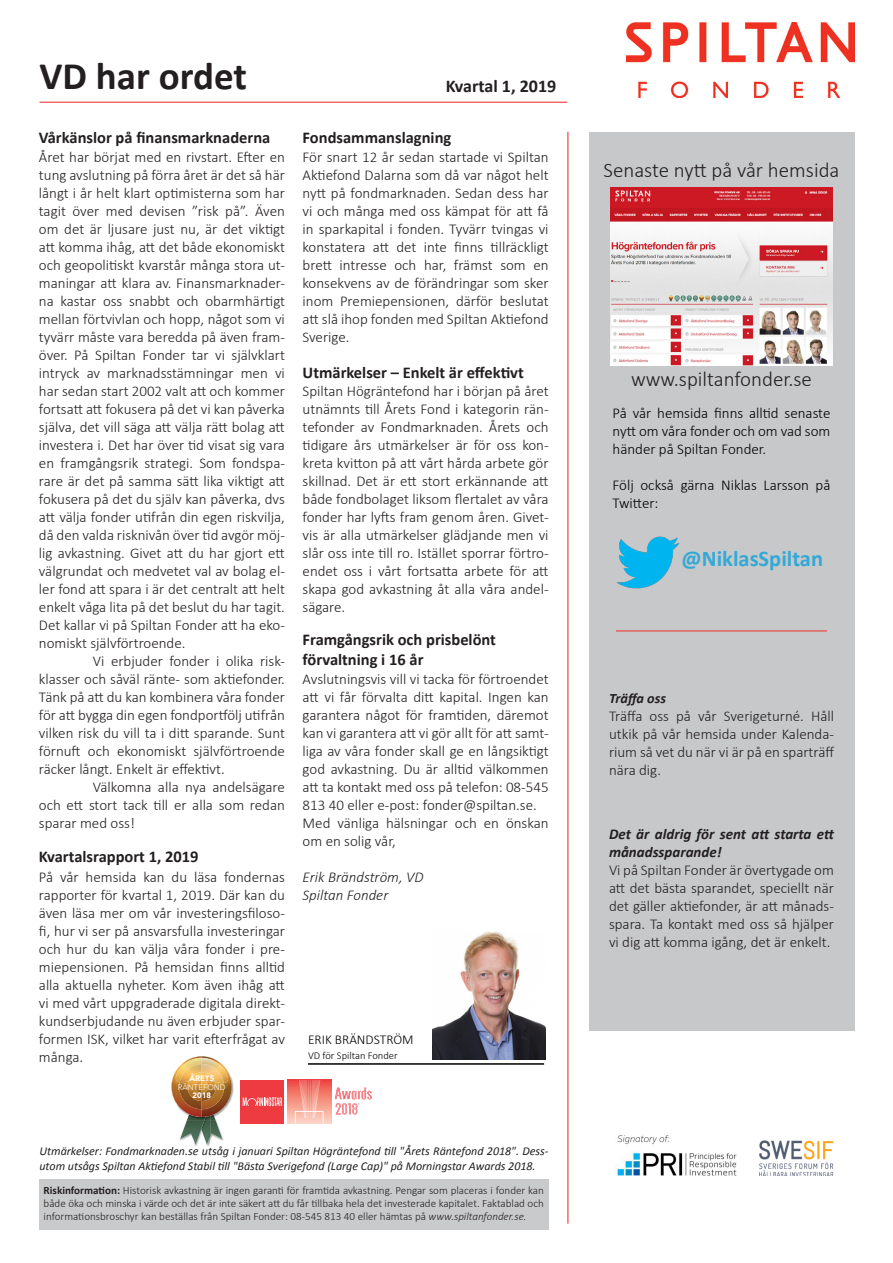
<style>
.page{position:relative;width:893px;height:1263px;background:#fff}
.page>*{position:absolute;margin:0;border:0;box-sizing:border-box;transform-origin:0 0}
.Rubrik_24_Röd{font:700 39px "Calibri";color:#231f20}
.Brödtext{font:700 22.5px "Calibri";color:#33a9d6}
.Rubrik_14{font:300 21px "Calibri";color:#231f20}
.Rubrik_12{font:700 18px "Calibri";color:#231f20}
.Brödtext-2{font:700 16.5px/19.8px "Calibri";color:#231f20}
.t1{font:300 15px/18px "Calibri";color:#231f20;text-align:justify}
.Brödtext-3{font:300 15px/18px "Calibri";color:#000001;text-align:justify}
.t2{font:italic 700 15px/18px "Calibri";color:#231f20}
.t3{font:italic 300 15px "Calibri";color:#231f20}
.t4{font:italic 700 14.25px "Calibri";color:#231f20}
.Paragraph_Style35{font:300 13.5px "Calibri";color:#000}
.t5{font:italic 12px/14.4px "Calibri";color:#231f20}
.Brödtext-4{font:300 11.1px/13.4px "Calibri";color:#231f20;text-align:justify}
.Paragraph_Style36{font:300 10.5px "Calibri";color:#000}
.t6{font:900 7.8px/8.2px "Avenir";color:#fff;text-align:center}
.s1{font-weight:300}
.s2{font-weight:700}
.s3{font-style:italic}
</style>
<div class="page">
<div style="left:240px;top:1080px;width:44px;height:43px;background:#ee3a41"></div>
<svg style="left:243px;top:1097px;width:39px;height:9px"></svg>
<svg style="left:335px;top:1087px;width:37px;height:27px"></svg>
<div style="left:287px;top:1080px;width:44px;height:43px;background:linear-gradient(to bottom,#ef4b40,#fcd8c4)"></div>
<svg style="left:295px;top:1080px;width:29px;height:43px"></svg>
<img style="left:194px;top:1144px;width:16px;height:2px">
<img style="left:232px;top:1079px;width:2px;height:18px">
<img style="left:171px;top:1056px;width:61px;height:88px">
<img style="left:615px;top:1135px;width:122px;height:41px">
<img style="left:759px;top:1140px;width:75px;height:36px">
<div style="left:39px;top:1179px;width:510px;height:51px;background:#c9cacb"></div>
<hr style="left:39px;top:102px;width:528px;height:1px;background:#ee2d2d">
<img style="left:432px;top:931px;width:114px;height:129px">
<hr style="left:308px;top:1063px;width:236px;height:2px;background:#000">
<hr style="left:567px;top:132px;width:1px;height:1092px;background:#ee2d2d">
<div style="left:589px;top:132px;width:265px;height:898px;background:#c7c8ca"></div>
<hr style="left:616px;top:630px;width:211px;height:1px;background:#ef3122">
<img style="left:616px;top:536px;width:64px;height:53px">
<img style="left:626px;top:22px;width:228px;height:75px">
<img style="left:611px;top:187px;width:221px;height:178px">
<p class="Rubrik_24_Röd" style="left:39px;top:51px;width:209px">VD har ordet</p>
<p class="Brödtext-2" style="left:39px;top:128px;width:233px">Vårkänslor på finansmarknaderna</p>
<p class="t1" style="left:39px;top:147px;width:248px">Året har börjat med en rivstart. Efter en tung avslutning på förra året är det så här långt i år helt klart optimisterna som har tagit över med devisen ”risk på”. Även om det är ljusare just nu, är det viktigt att komma ihåg, att det både ekonomiskt och geopolitiskt kvarstår många stora ut&shy;maningar att klara av. Finansmarknader&shy;na kastar oss snabbt och obarmhärtigt mellan förtvivlan och hopp, något som vi tyvärr måste vara beredda på även fram&shy;över. På Spiltan Fonder tar vi självklart intryck av marknadsstämningar men vi har sedan start 2002 valt att och kommer fortsatt att fokusera på det vi kan påverka själva, det vill säga att välja rätt bolag att investera i. Det har över tid visat sig vara en framgångsrik strategi. Som fondspa&shy;rare är det på samma sätt lika viktigt att fokusera på det du själv kan påverka, dvs att välja fonder utifrån din egen riskvilja, då den valda risknivån över tid avgör möj&shy;lig avkastning. Givet att du har gjort ett välgrundat och medvetet val av bolag el&shy;ler fond att spara i är det centralt att helt enkelt våga lita på det beslut du har tagit.<br>Det kallar vi på Spiltan Fonder att ha eko&shy;nomiskt självförtroende.</p>
<p class="t1" style="left:39px;top:651px;width:248px;text-indent:54px">Vi erbjuder fonder i olika risk&shy;klasser och såväl ränte- som aktiefonder.<br>Tänk på att du kan kombinera våra fonder för att bygga din egen fondportfölj utifrån vilken risk du vill ta i ditt sparande. Sunt förnuft och ekonomiskt självförtroende räcker långt. Enkelt är effektivt.</p>
<p class="t1" style="left:39px;top:777px;width:248px;text-indent:54px">Välkomna alla nya andelsägare och ett stort tack till er alla som redan sparar med oss!</p>
<p class="Brödtext-2" style="left:39px;top:847px;width:161px">Kvartalsrapport 1, 2019</p>
<p class="t1" style="left:39px;top:867px;width:248px">På vår hemsida kan du läsa fondernas rapporter för kvartal 1, 2019. Där kan du även läsa mer om vår investeringsfiloso&shy;fi, hur vi ser på ansvarsfulla investeringar och hur du kan välja våra fonder i pre&shy;miepensionen. På hemsidan finns alltid alla aktuella nyheter. Kom även ihåg att vi med vårt uppgraderade digitala direkt&shy;kundserbjudande nu även erbjuder spar&shy;formen ISK, vilket har varit efterfrågat av många.</p>
<p class="t6" style="left:178px;top:1074px;width:49px">ÅRETS<br><span class="s1">RÄNTEFOND<br></span>2018</p>
<p class="Rubrik_12" style="left:446px;top:74px;width:112px">Kvartal 1, 2019</p>
<p class="Brödtext-2" style="left:303px;top:128px;width:150px">Fondsammanslagning</p>
<p class="t1" style="left:303px;top:147px;width:248px">För snart 12 år sedan startade vi Spiltan Aktiefond Dalarna som då var något helt nytt på fondmarknaden. Sedan dess har vi och många med oss kämpat för att få in sparkapital i fonden. Tyvärr tvingas vi konstatera att det inte finns tillräckligt brett intresse och har, främst som en konsekvens av de förändringar som sker inom Premiepensionen, därför beslutat att slå ihop fonden med Spiltan Aktiefond Sverige.</p>
<p class="Brödtext-2" style="left:303px;top:363px;width:223px">Utmärkelser – Enkelt är effektivt</p>
<p class="t1" style="left:303px;top:381px;width:248px">Spiltan Högräntefond har i början på året utnämnts till Årets Fond i kategorin rän&shy;tefonder av Fondmarknaden. Årets och tidigare års utmärkelser är för oss kon&shy;kreta kvitton på att vårt hårda arbete gör skillnad. Det är ett stort erkännande att både fondbolaget liksom flertalet av våra fonder har lyfts fram genom åren. Givet&shy;vis är alla utmärkelser glädjande men vi slår oss inte till ro. Istället sporrar förtro&shy;endet oss i vårt fortsatta arbete för att skapa god avkastning åt alla våra andel&shy;sägare.</p>
<p class="Brödtext-2" style="left:303px;top:630px;width:195px">Framgångsrik och prisbelönt förvaltning i 16 år</p>
<p class="t1" style="left:303px;top:669px;width:248px">Avslutningsvis vill vi tacka för förtroendet att vi får förvalta ditt kapital. Ingen kan garantera något för framtiden, däremot kan vi garantera att vi gör allt för att samt&shy;liga av våra fonder skall ge en långsiktigt god avkastning. Du är alltid välkommen att ta kontakt med oss på telefon: 08-545<br>813 40 eller e-post: fonder@spiltan.se.</p>
<p class="t1" style="left:303px;top:813px;width:248px">Med vänliga hälsningar och en önskan om en solig vår,</p>
<p class="t3" style="left:303px;top:867px;width:122px">Erik Brändström, VD</p>
<p class="t3" style="left:303px;top:885px;width:87px">Spiltan Fonder</p>
<p class="Paragraph_Style35" style="left:308px;top:1031px;width:107px">ERIK BRÄNDSTRÖM</p>
<p class="Paragraph_Style36" style="left:308px;top:1049px;width:91px">VD för Spiltan Fonder</p>
<p class="t5" style="left:39px;top:1144px;width:511px">Utmärkelser: Fondmarknaden.se utsåg i januari Spiltan Högräntefond till "Årets Räntefond 2018". Dess&shy;utom utsågs Spiltan Aktiefond Stabil till "Bästa Sverigefond (Large Cap)" på Morningstar Awards 2018.</p>
<p class="Brödtext-4" style="left:44px;top:1183px;width:502px"><span class="s2">Riskinformation:</span> Historisk avkastning är ingen garanti för framtida avkastning. Pengar som placeras i fonder kan både öka och minska i värde och det är inte säkert att du får tillbaka hela det investerade kapitalet. Faktablad och informationsbroschyr kan beställas från Spiltan Fonder: 08-545 813 40 eller hämtas på <span class="s3">www.spiltanfonder.se.</span></p>
<p class="Rubrik_14" style="left:604px;top:157px;width:237px">Senaste nytt på vår hemsida</p>
<p class="Rubrik_14" style="left:631px;top:366px;width:183px">www.spiltanfonder.se</p>
<p class="Brödtext-3" style="left:612px;top:404px;width:219px">På vår hemsida finns alltid senaste nytt om våra fonder och om vad som händer på Spiltan Fonder.</p>
<p class="Brödtext-3" style="left:612px;top:476px;width:219px">Följ också gärna Niklas Larsson på<br>Twitter:</p>
<p class="Brödtext" style="left:682px;top:544px;width:143px">@NiklasSpiltan</p>
<p class="t4" style="left:609px;top:689px;width:59px">Träffa oss</p>
<p class="t1" style="left:609px;top:706px;width:227px">Träffa oss på vår Sverigeturné. Håll utkik på vår hemsida under Kalenda&shy;rium så vet du när vi är på en sparträff nära dig.</p>
<p class="t2" style="left:609px;top:825px;width:227px">Det är aldrig för sent att starta ett månadssparande!</p>
<p class="t1" style="left:609px;top:861px;width:227px">Vi på Spiltan Fonder är övertygade om att det bästa sparandet, speciellt när det gäller aktiefonder, är att månads&shy;spara. Ta kontakt med oss så hjälper vi dig att komma igång, det är enkelt.</p>
</div>
